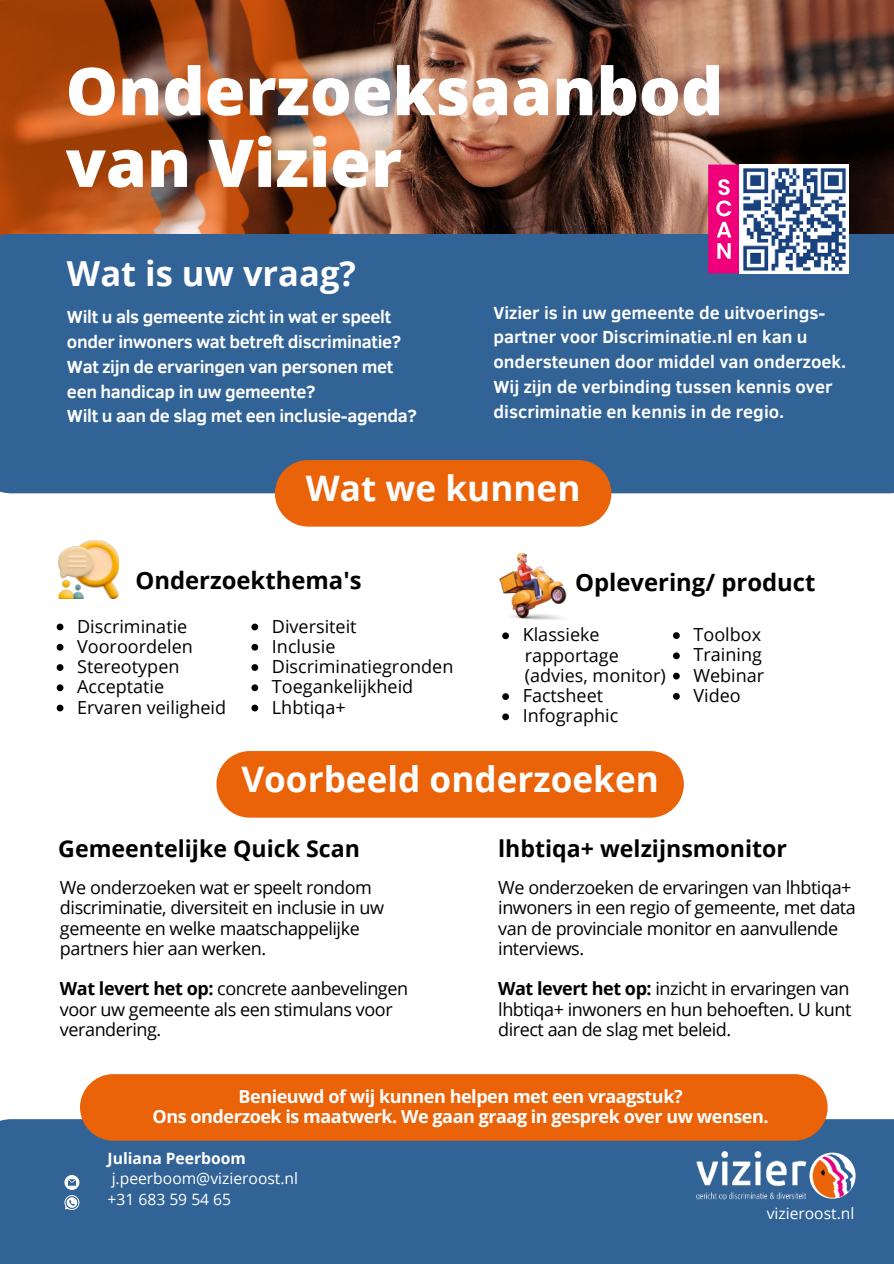
<style>
.page{position:relative;width:894px;height:1264px;background:#fff}
.page>*{position:absolute;margin:0;border:0;box-sizing:border-box;transform-origin:0 0}
.t1{font:800 65.85px/71.7px "Open Sans";color:#fff}
.t2{font:700 35.1px "Open Sans";color:#fff}
.t3{font:700 34.5px "Open Sans";color:#fff}
.t4{font:700 23.85px "Open Sans";color:#000}
.t5{font:700 23.1px "Open Sans";color:#000}
.t6{font:18px/20.2px "Open Sans";letter-spacing:-.025em;color:#000}
.t7{font:18px/20.2px "Open Sans";color:#000}
.t8{font:700 18px/24.8px "Clear Sans";color:#fff}
.t9{font:700 18px/24.8px "Clear Sans";letter-spacing:-.02em;color:#fff}
.t10{font:700 18px/20.2px "Open Sans";letter-spacing:-.025em;color:#fff;text-align:center}
.t11{font:15.6px/20.2px "Open Sans";color:#fff}
.t12{font:700 15.6px "Open Sans";color:#fff}
.s1{font-weight:700}
</style>
<div class="page">
<div style="left:0;top:1119px;width:893px;height:144px;background:#326396"></div>
<svg style="left:64px;top:1174px;width:15px;height:15px"></svg>
<img style="left:499px;top:553px;width:68px;height:67px">
<img style="left:58px;top:540px;width:60px;height:58px">
<img style="left:401px;top:0;width:492px;height:234px">
<img style="left:0;top:0;width:401px;height:234px">
<div style="left:0;top:234px;width:893px;height:259px;background:#326396"></div>
<div style="left:275px;top:460px;width:336px;height:66px;background:#ea6309;border-radius:33px"></div>
<svg style="left:64px;top:1195px;width:15px;height:14px"></svg>
<img style="left:696px;top:1151px;width:157px;height:48px">
<div style="left:216px;top:751px;width:467px;height:66px;background:#ea6309;border-radius:33px"></div>
<div style="left:80px;top:1074px;width:747px;height:66px;background:#ea6309;border-radius:33px"></div>
<svg style="left:708px;top:165px;width:31px;height:108px;background:#f0228b"></svg>
<img style="left:739px;top:164px;width:109px;height:110px">
<svg style="left:502px;top:632px;width:7px;height:7px"></svg>
<svg style="left:502px;top:693px;width:7px;height:7px"></svg>
<svg style="left:502px;top:713px;width:7px;height:7px"></svg>
<svg style="left:57px;top:623px;width:6px;height:7px"></svg>
<svg style="left:57px;top:644px;width:6px;height:6px"></svg>
<svg style="left:57px;top:664px;width:6px;height:7px"></svg>
<svg style="left:57px;top:684px;width:6px;height:7px"></svg>
<svg style="left:57px;top:704px;width:6px;height:7px"></svg>
<svg style="left:251px;top:623px;width:7px;height:7px"></svg>
<svg style="left:251px;top:644px;width:7px;height:6px"></svg>
<svg style="left:251px;top:664px;width:7px;height:7px"></svg>
<svg style="left:251px;top:684px;width:7px;height:7px"></svg>
<svg style="left:251px;top:704px;width:7px;height:7px"></svg>
<svg style="left:673px;top:632px;width:6px;height:7px"></svg>
<svg style="left:673px;top:652px;width:6px;height:7px"></svg>
<svg style="left:673px;top:672px;width:6px;height:7px"></svg>
<svg style="left:673px;top:693px;width:6px;height:6px"></svg>
<h1 class="t1" style="left:66px;top:53px;width:659px">Onderzoeksaanbod van Vizier</h1>
<h3 class="t3" style="left:67px;top:249px;width:290px">Wat is uw vraag?</h3>
<p class="t9" style="left:67px;top:304px;width:351px">Wilt u als gemeente zicht in wat er speelt onder inwoners wat betreft discriminatie?<br>Wat zijn de ervaringen van personen met een handicap in uw gemeente?<br>Wilt u aan de slag met een inclusie-agenda?</p>
<p class="t8" style="left:493px;top:299px;width:354px">Vizier is in uw gemeente de uitvoerings&shy;partner voor Discriminatie.nl en kan u ondersteunen door middel van onderzoek.<br>Wij zijn de verbinding tussen kennis over discriminatie en kennis in de regio.</p>
<h2 class="t2" style="left:306px;top:463px;width:276px">Wat we kunnen</h2>
<h3 class="t4" style="left:135px;top:563px;width:227px">Onderzoekthema's</h3>
<p class="t7" style="left:77px;top:615px;width:150px">Discriminatie<br>Vooroordelen<br>Stereotypen<br>Acceptatie<br>Ervaren veiligheid</p>
<h3 class="t4" style="left:575px;top:565px;width:242px">Oplevering/ product</h3>
<p class="t7" style="left:272px;top:615px;width:183px">Diversiteit<br>Inclusie<br>Discriminatiegronden<br>Toegankelijkheid<br>Lhbtiqa+</p>
<p class="t7" style="left:693px;top:624px;width:72px">Toolbox<br>Training<br>Webinar<br>Video</p>
<p class="t7" style="left:522px;top:624px;width:144px">Klassieke rapportage (advies, monitor)<br>Factsheet<br>Infographic</p>
<h2 class="t2" style="left:241px;top:754px;width:419px">Voorbeeld onderzoeken</h2>
<p class="t5" style="left:58px;top:832px;width:303px">Gemeentelijke Quick Scan</p>
<p class="t6" style="left:60px;top:876px;width:325px">We onderzoeken wat er speelt rondom discriminatie, diversiteit en inclusie in uw gemeente en welke maatschappelijke partners hier aan werken.</p>
<p class="t6" style="left:60px;top:978px;width:349px"><span class="s1">Wat levert het op:</span> concrete aanbevelingen voor uw gemeente als een stimulans voor verandering.</p>
<p class="t5" style="left:498px;top:832px;width:290px">lhbtiqa+ welzijnsmonitor</p>
<p class="t6" style="left:498px;top:876px;width:359px">We onderzoeken de ervaringen van lhbtiqa+ inwoners in een regio of gemeente, met data van de provinciale monitor en aanvullende interviews.</p>
<p class="t6" style="left:498px;top:978px;width:354px;text-align:justify"><span class="s1">Wat levert het op:</span> inzicht in ervaringen van lhbtiqa+ inwoners en hun behoeften. U kunt direct aan de slag met beleid.</p>
<p class="t10" style="left:152px;top:1085px;width:617px">Benieuwd of wij kunnen helpen met een vraagstuk?<br>Ons onderzoek is maatwerk. We gaan graag in gesprek over uw wensen.</p>
<p class="t12" style="left:108px;top:1147px;width:140px">Juliana Peerboom</p>
<p class="t11" style="left:108px;top:1168px;width:192px">j.peerboom@vizieroost.nl +31 683 59 54 65</p>
<p class="t11" style="left:766px;top:1202px;width:89px">vizieroost.nl</p>
</div>
